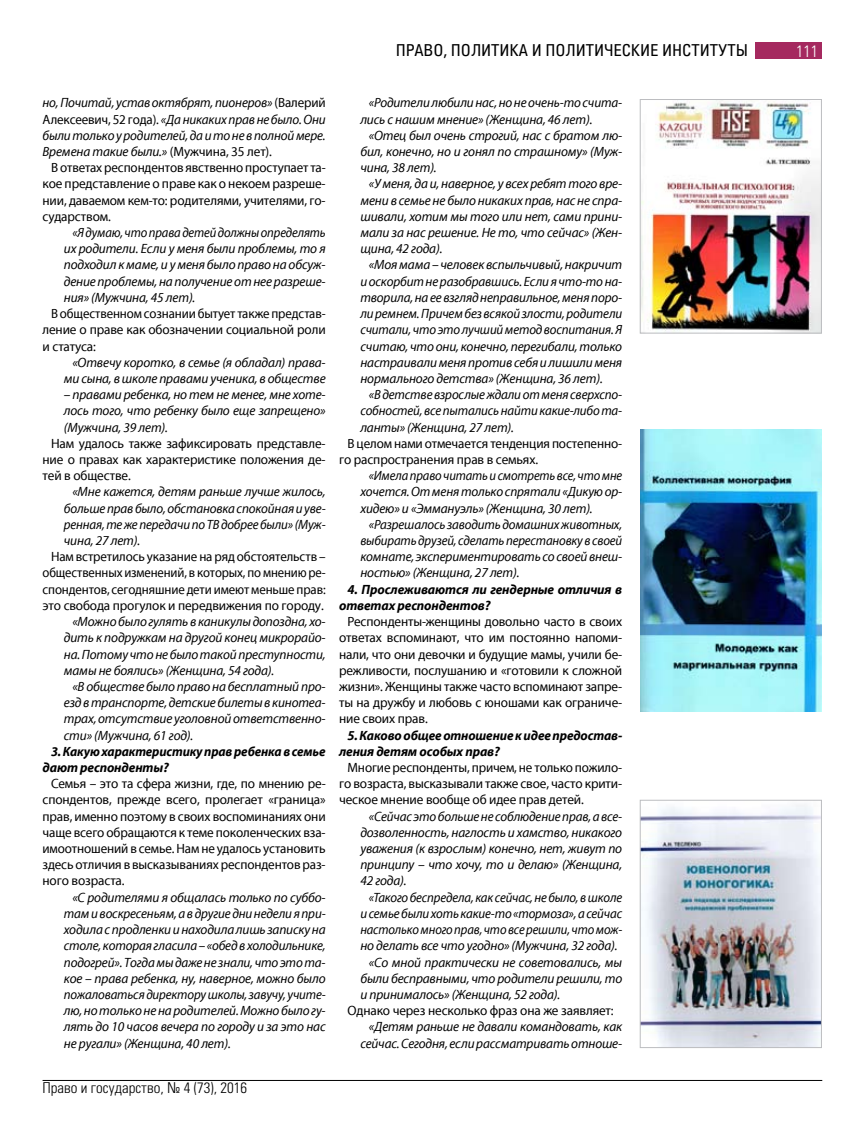
<style>
.page{position:relative;width:864px;height:1136px;background:#fff}
.page>*{position:absolute;margin:0;border:0;box-sizing:border-box;transform-origin:0 0}
.t1{font:16.5px "Partner Condensed kaz";color:#000}
.t2{font:300 condensed 16.5px "Partner";color:#fff}
.t3{font:300 condensed 15px "Partner";color:#000}
.t4{font:13.5px/16.2px "SM Myriad Pro It";letter-spacing:-.01em;color:#000;text-align:justify}
.t5{font:13.5px/16.2px "SM Myriad Pro Regular";letter-spacing:-.01em;color:#000;text-align:justify}
.t6{font:13.5px/16.2px "SM Myriad Pro It";letter-spacing:-.01em;color:#000;text-align:justify;scale:.96 1}
.t7{font:13.5px/16.2px "SM Myriad Pro It";letter-spacing:-.01em;color:#000;text-align:justify;scale:.93 1}
.t8{font:13.5px/16.2px "SM Myriad Pro Regular";letter-spacing:-.01em;color:#000;text-align:justify;scale:.96 1}
.t9{font:13.5px/16.2px "SM Myriad Pro Bold It";letter-spacing:-.01em;color:#000}
.t10{font:13.5px/16.2px "SM Myriad Pro Regular";letter-spacing:-.01em;color:#000;text-align:justify;scale:.95 1}
.t11{font:13.5px/16.2px "SM Myriad Pro Bold It";letter-spacing:-.01em;color:#000;scale:.96 1}
.t12{font:13.5px "SM Myriad Pro It";letter-spacing:-.01em;color:#000;scale:.94 1}
.t13{font:13.5px "SM Myriad Pro It";letter-spacing:-.01em;color:#000;scale:.95 1}
.s1{font-family:"SM Myriad Pro Regular"}
</style>
<div class="page">
<div style="left:754px;top:43px;width:67px;height:16px;background:#a5295f"></div>
<hr style="left:43px;top:1080px;width:778px;height:1px;background:#000">
<img style="left:641px;top:101px;width:178px;height:230px">
<div style="left:639px;top:99px;width:182px;height:234px;border:1px solid #bcbdc0"></div>
<img style="left:640px;top:429px;width:181px;height:282px">
<img style="left:641px;top:804px;width:178px;height:241px">
<div style="left:639px;top:800px;width:182px;height:247px;border:1px solid #bcbdc0"></div>
<p class="t1" style="left:395px;top:40px;width:10px">Право</p>
<p class="t1" style="left:443px;top:40px;width:229px">, политика и политические институты</p>
<p class="t6" style="left:43px;top:94px;width:296px">но, Почитай, устав октябрят, пионеров» <span class="s1">(Валерий Алексеевич, 52 года).</span> «Да никаких прав не было. Они были только у родителей, да и то не в полной мере.<br>Времена такие были.» <span class="s1">(Мужчина, 35 лет).</span></p>
<p class="t5" style="left:43px;top:159px;width:284px;text-indent:9px">В ответах респондентов явственно проступает та&shy;кое представление о праве как о некоем разреше&shy;нии, даваемом кем-то: родителями, учителями, го&shy;сударством.</p>
<p class="t7" style="left:64px;top:224px;width:283px;text-indent:9px">«Я думаю, что права детей должны определять их родители. Если у меня были проблемы, то я подходил к маме, и у меня было право на обсуж&shy;дение проблемы, на получение от нее разреше&shy;ния» (Мужчина, 45 лет).</p>
<p class="t10" style="left:43px;top:305px;width:299px;text-indent:9px">В общественном сознании бытует также представ&shy;ление о праве как обозначении социальной роли и статуса:</p>
<p class="t4" style="left:64px;top:354px;width:263px;text-align:right">«Отвечу коротко, в семье (я обладал) права&shy;ми сына, в школе правами ученика, в обществе</p>
<p class="t4" style="left:64px;top:386px;width:263px">– правами ребенка, но тем не менее, мне хоте&shy;лось того, что ребенку было еще запрещено» (Мужчина, 39 лет).</p>
<p class="t5" style="left:43px;top:435px;width:284px;text-indent:9px">Нам удалось также зафиксировать представле&shy;ние о правах как характеристике положения де&shy;тей в обществе.</p>
<p class="t4" style="left:64px;top:483px;width:263px;text-indent:9px">«Мне кажется, детям раньше лучше жилось, больше прав было, обстановка спокойная и уве&shy;ренная, те же передачи по ТВ добрее были» (Муж&shy;чина, 27 лет).</p>
<p class="t8" style="left:43px;top:548px;width:296px;text-indent:9px">Нам встретилось указание на ряд обстоятельств – общественных изменений, в которых, по мнению ре&shy;спондентов, сегодняшние дети имеют меньше прав: это свобода прогулок и передвижения по городу.</p>
<p class="t4" style="left:64px;top:613px;width:263px;text-indent:9px">«Можно было гулять в каникулы допоздна, хо&shy;дить к подружкам на другой конец микрорайо&shy;на. Потому что не было такой преступности, мамы не боялись» (Женщина, 54 года).</p>
<p class="t4" style="left:64px;top:678px;width:263px;text-indent:9px">«В обществе было право на бесплатный про&shy;езд в транспорте, детские билеты в кинотеа&shy;трах, отсутствие уголовной ответственно&shy;сти» (Мужчина, 61 год).</p>
<p class="t11" style="left:43px;top:742px;width:296px;text-indent:9px">3. Какую характеристику прав ребенка в семье дают респонденты?</p>
<p class="t5" style="left:43px;top:775px;width:284px;text-indent:9px">Семья – это та сфера жизни, где, по мнению ре&shy;спондентов, прежде всего, пролегает «граница» прав, именно поэтому в своих воспоминаниях они чаще всего обращаются к теме поколенческих вза&shy;имоотношений в семье. Нам не удалось установить здесь отличия в высказываниях респондентов раз&shy;ного возраста.</p>
<p class="t4" style="left:64px;top:888px;width:263px;text-indent:9px">«С родителями я общалась только по суббо&shy;там и воскресеньям, а в другие дни недели я при&shy;ходила с продленки и находила лишь записку на столе, которая гласила – «обед в холодильнике, подогрей». Тогда мы даже не знали, что это та&shy;кое – права ребенка, ну, наверное, можно было пожаловаться директору школы, завучу, учите&shy;лю, но только не на родителей. Можно было гу&shy;лять до 10 часов вечера по городу и за это нас не ругали» (Женщина, 40 лет).</p>
<p class="t3" style="left:43px;top:1079px;width:206px">Право и государство, № 4 (73), 2016</p>
<p class="t4" style="left:360px;top:94px;width:263px;text-indent:9px">«Родители любили нас, но не очень-то счита&shy;лись с нашим мнение» (Женщина, 46 лет).</p>
<p class="t4" style="left:360px;top:127px;width:263px;text-indent:9px">«Отец был очень строгий, нас с братом лю&shy;бил, конечно, но и гонял по страшному» (Муж&shy;чина, 38 лет).</p>
<p class="t4" style="left:360px;top:175px;width:263px;text-indent:9px">«У меня, да и, наверное, у всех ребят того вре&shy;мени в семье не было никаких прав, нас не спра&shy;шивали, хотим мы того или нет, сами прини&shy;мали за нас решение. Не то, что сейчас» (Жен&shy;щина, 42 года).</p>
<p class="t4" style="left:360px;top:256px;width:263px;text-indent:9px">«Моя мама – человек вспыльчивый, накричит и оскорбит не разобравшись. Если я что-то на&shy;творила, на ее взгляд неправильное, меня поро&shy;ли ремнем. Причем без всякой злости, родители считали, что это лучший метод воспитания. Я считаю, что они, конечно, перегибали, только настраивали меня против себя и лишили меня нормального детства» (Женщина, 36 лет).</p>
<p class="t6" style="left:360px;top:386px;width:274px;text-indent:9px">«В детстве взрослые ждали от меня сверхспо&shy;собностей, все пытались найти какие-либо та&shy;ланты» (Женщина, 27 лет).</p>
<p class="t5" style="left:339px;top:435px;width:284px;text-indent:9px">В целом нами отмечается тенденция постепенно&shy;го распространения прав в семьях.</p>
<p class="t7" style="left:360px;top:467px;width:283px;text-indent:9px">«Имела право читать и смотреть все, что мне хочется. От меня только спрятали «Дикую ор&shy;хидею» и «Эммануэль» (Женщина, 30 лет).</p>
<p class="t6" style="left:360px;top:516px;width:274px;text-indent:9px">«Разрешалось заводить домашних животных, выбирать друзей, сделать перестановку в своей комнате, экспериментировать со своей внеш&shy;ностью» (Женщина, 27 лет).</p>
<p class="t9" style="left:339px;top:580px;width:284px;text-indent:9px">4. Прослеживаются ли гендерные отличия в ответах респондентов?</p>
<p class="t5" style="left:339px;top:613px;width:284px;text-indent:9px">Респонденты-женщины довольно часто в своих ответах вспоминают, что им постоянно напоми&shy;нали, что они девочки и будущие мамы, учили бе&shy;режливости, послушанию и «готовили к сложной жизни». Женщины также часто вспоминают запре&shy;ты на дружбу и любовь с юношами как ограниче&shy;ние своих прав.</p>
<p class="t9" style="left:339px;top:726px;width:284px;text-indent:9px">5. Каково общее отношение к идее предостав&shy;ления детям особых прав?</p>
<p class="t5" style="left:339px;top:759px;width:284px;text-indent:9px">Многие респонденты, причем, не только пожило&shy;го возраста, высказывали также свое, часто крити&shy;ческое мнение вообще об идее прав детей.</p>
<p class="t6" style="left:360px;top:807px;width:274px;text-indent:9px">«Сейчас это больше не соблюдение прав, а все&shy;дозволенность, наглость и хамство, никакого уважения (к взрослым) конечно, нет, живут по принципу – что хочу, то и делаю» (Женщина, 42 года).</p>
<p class="t12" style="left:369px;top:888px;width:271px">«Такого беспредела, как сейчас, не было, в школе</p>
<p class="t13" style="left:360px;top:904px;width:277px">и семье были хоть какие-то «тормоза», а сейчас</p>
<p class="t7" style="left:360px;top:921px;width:283px">настолько много прав, что все решили, что мож-</p>
<p class="t4" style="left:360px;top:937px;width:258px">но делать все что угодно» (Мужчина, 32 года).</p>
<p class="t4" style="left:369px;top:953px;width:255px">«Со мной практически не советовались, мы</p>
<p class="t4" style="left:360px;top:969px;width:263px">были бесправными, что родители решили, то</p>
<p class="t4" style="left:360px;top:985px;width:201px">и принималось» (Женщина, 52 года).</p>
<p class="t5" style="left:347px;top:1002px;width:267px">Однако через несколько фраз она же заявляет:</p>
<p class="t4" style="left:360px;top:1018px;width:263px;text-align:right">«Детям раньше не давали командовать, как сейчас. Сегодня, если рассматривать отноше-</p>
<p class="t2" style="left:795px;top:41px;width:23px">111</p>
</div>
